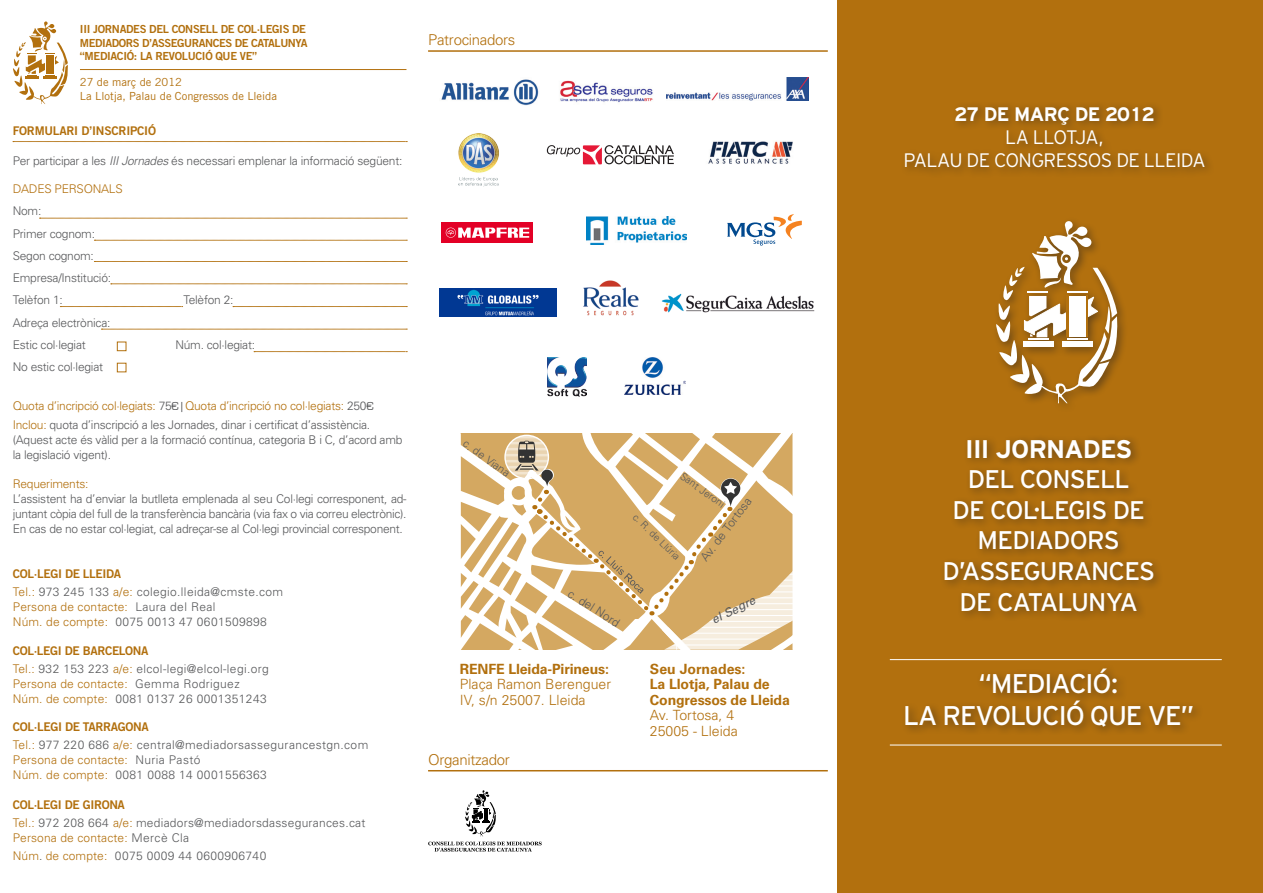
<style>
.page{position:relative;width:1263px;height:893px;background:#fff}
.page>*{position:absolute;margin:0;border:0;box-sizing:border-box;transform-origin:0 0}
.t1{font:27px "Interstate Mono";letter-spacing:-.04em;color:#fff}
.t2{font:25.5px/30.6px "Interstate Mono";letter-spacing:-.03em;color:#fff;text-align:center}
.t3{font:700 25.5px "Interstate Plus";letter-spacing:-.03em;color:#fff}
.t4{font:25.5px "Interstate Mono";letter-spacing:-.05em;color:#fff}
.t5{font:19.5px "Interstate Mono Lgt";letter-spacing:-.03em;color:#fff}
.t6{font:700 19.5px "Interstate Plus";letter-spacing:-.03em;color:#fff}
.t7{font:19.5px "Interstate Mono Lgt";letter-spacing:-.055em;color:#fff}
.t8{font:300 15px "Univers";letter-spacing:-.02em;color:#b2700e}
.t9{font:700 14.1px "Univers";letter-spacing:-.01em;color:#b2700e}
.t10{font:300 14.1px/15.5px "Univers";color:#b2700e}
.t11{font:300 12px/15px "Univers";letter-spacing:-.02em;color:#57585a}
.t12{font:300 12px/15px "Univers";letter-spacing:.03em;color:#57585a}
.t13{font:300 12px "Univers";letter-spacing:-.02em;color:#b2700e}
.t14{font:12px "Trade Gothic Bold Two";letter-spacing:-.03em;color:#b2700e}
.t15{font:300 12px/15px "Univers";letter-spacing:.03em;color:#b2700e}
.t16{font:300 12px "Univers";letter-spacing:.02em;color:#57585a}
.t17{font:300 12px "Univers";letter-spacing:.01em;color:#b2700e}
.t18{font:italic 12px "Univers";color:#57585a}
.t19{font:11.1px/13.4px "Trade Gothic Bold Two";letter-spacing:-.03em;color:#b2700e}
.t20{font:11.1px "Trade Gothic";color:#b2700e}
.t21{font:300 11.1px "Univers";color:#57585a}
.t22{font:300 10.2px "Univers";color:#57585a}
.t23{font:300 9.9px "Univers";color:#57585a}
.s1{font-style:italic}
.s2{color:#57585a}
.s3{font-family:"Eurostile";font-weight:400;color:#57585a}
.s4{color:#b2700e}
.s5{font-family:"Trade Gothic Bold Two";font-weight:400;color:#b2700e}
</style>
<div class="page">
<div style="left:838px;top:0;width:425px;height:893px;background:#b2700e"></div>
<div style="left:901px;top:434px;width:302px;height:303px;background:#231f20;opacity:.5"></div>
<div style="left:900px;top:101px;width:315px;height:77px;background:#231f20;opacity:.5"></div>
<hr style="left:890px;top:659px;width:332px;height:1px;background:#fff">
<hr style="left:890px;top:745px;width:332px;height:1px;background:#fff">
<svg style="left:996px;top:221px;width:123px;height:182px"></svg>
<hr style="left:428px;top:50px;width:400px;height:2px;background:#b2700e">
<svg style="left:13px;top:21px;width:55px;height:83px"></svg>
<hr style="left:80px;top:69px;width:326px;height:1px;background:#b2700e">
<div style="left:117px;top:342px;width:9px;height:9px;border:1px solid #b2700e"></div>
<div style="left:117px;top:363px;width:9px;height:9px;border:1px solid #b2700e"></div>
<svg style="left:13px;top:141px;width:394px;height:1px"></svg>
<svg style="left:39px;top:218px;width:368px;height:1px"></svg>
<svg style="left:94px;top:240px;width:313px;height:1px"></svg>
<svg style="left:94px;top:261px;width:313px;height:1px"></svg>
<svg style="left:111px;top:284px;width:296px;height:1px"></svg>
<svg style="left:101px;top:329px;width:306px;height:1px"></svg>
<svg style="left:233px;top:306px;width:174px;height:1px"></svg>
<svg style="left:254px;top:351px;width:153px;height:1px"></svg>
<svg style="left:60px;top:306px;width:123px;height:1px"></svg>
<hr style="left:428px;top:770px;width:400px;height:1px;background:#b2700e">
<svg style="left:465px;top:790px;width:31px;height:46px"></svg>
<svg style="left:428px;top:842px;width:114px;height:10px"></svg>
<svg style="left:461px;top:434px;width:332px;height:216px;fill:#d4a861"></svg>
<div style="left:504px;top:435px;width:45px;height:44px;border:1px solid #fff;border-radius:50%"></div>
<svg style="left:515px;top:441px;width:278px;height:209px"></svg>
<svg style="left:727px;top:214px;width:75px;height:32px"></svg>
<img style="left:458px;top:133px;width:41px;height:54px">
<img style="left:708px;top:141px;width:85px;height:23px">
<img style="left:587px;top:217px;width:100px;height:28px">
<svg style="left:547px;top:145px;width:127px;height:19px"></svg>
<img style="left:661px;top:293px;width:154px;height:20px">
<img style="left:583px;top:280px;width:56px;height:36px">
<img style="left:667px;top:78px;width:142px;height:22px">
<img style="left:441px;top:79px;width:98px;height:26px">
<div style="left:442px;top:223px;width:91px;height:20px;background:#e30026"></div>
<svg style="left:446px;top:228px;width:83px;height:10px"></svg>
<img style="left:439px;top:288px;width:117px;height:29px">
<img style="left:625px;top:358px;width:60px;height:36px">
<img style="left:560px;top:80px;width:93px;height:23px">
<img style="left:548px;top:358px;width:39px;height:39px">
<p class="t19" style="left:80px;top:23px;width:229px">III JORNADES DEL CONSELL DE COL·LEGIS DE<br>MEDIADORS D’ASSEGURANCES DE CATALUNYA</p>
<p class="t19" style="left:80px;top:49px;width:179px">“MEDIACIÓ: LA REVOLUCIÓ QUE VE”</p>
<p class="t20" style="left:80px;top:75px;width:104px">27 de març de 2012</p>
<p class="t20" style="left:80px;top:90px;width:199px">La Llotja, Palau de Congressos de Lleida</p>
<p class="t14" style="left:13px;top:123px;width:145px">FORMULARI D’INSCRIPCIÓ</p>
<p class="t11" style="left:13px;top:153px;width:391px">Per participar a les <span class="s1">III Jornades</span> és necessari emplenar la informació següent:</p>
<p class="t13" style="left:13px;top:182px;width:111px">DADES PERSONALS</p>
<p class="t11" style="left:13px;top:204px;width:30px">Nom:</p>
<p class="t11" style="left:13px;top:226px;width:84px">Primer cognom:</p>
<p class="t11" style="left:13px;top:248px;width:83px">Segon cognom:</p>
<p class="t11" style="left:13px;top:270px;width:100px">Empresa/Institució:</p>
<p class="t11" style="left:13px;top:293px;width:52px">Telèfon 1:</p>
<p class="t11" style="left:183px;top:293px;width:52px">Telèfon 2:</p>
<p class="t11" style="left:13px;top:315px;width:99px">Adreça electrònica:</p>
<p class="t11" style="left:13px;top:337px;width:75px">Estic col·legiat</p>
<p class="t11" style="left:175px;top:337px;width:81px">Núm. col·legiat:</p>
<p class="t11" style="left:13px;top:359px;width:92px">No estic col·legiat</p>
<p class="t13" style="left:13px;top:398px;width:362px">Quota d’incripció col·legiats: <span class="s2">75</span><span class="s3">€ |</span> Quota d’incripció no col·legiats: <span class="s2">250</span><span class="s3">€</span></p>
<p class="t11" style="left:13px;top:417px;width:391px"><span class="s4">Inclou:</span> quota d’inscripció a les Jornades, dinar i certificat d’assistència. (Aquest acte és vàlid per a la formació contínua, categoria B i C, d’acord amb la legislació vigent).</p>
<p class="t13" style="left:13px;top:477px;width:77px">Requeriments:</p>
<p class="t11" style="left:13px;top:491px;width:395px;text-align:justify">L’assistent ha d’enviar la butlleta emplenada al seu Col·legi corresponent, ad&shy;juntant còpia del full de la transferència bancària (via fax o via correu electrònic).<br>En cas de no estar col·legiat, cal adreçar-se al Col·legi provincial corresponent.</p>
<p class="t14" style="left:13px;top:566px;width:110px">COL·LEGI DE LLEIDA</p>
<p class="t12" style="left:13px;top:584px;width:272px"><span class="s4">Tel.:</span> 973 245 133 <span class="s4">a/e:</span> colegio.lleida@cmste.com<br><span class="s4">Persona de contacte:</span> Laura del Real<br><span class="s4">Núm. de compte:</span> 0075 0013 47 0601509898</p>
<p class="t14" style="left:13px;top:643px;width:137px">COL·LEGI DE BARCELONA</p>
<p class="t12" style="left:13px;top:661px;width:258px"><span class="s4">Tel.:</span> 932 153 223 <span class="s4">a/e:</span> elcol-legi@elcol-legi.org<br><span class="s4">Persona de contacte:</span> Gemma Rodriguez<br><span class="s4">Núm. de compte:</span> 0081 0137 26 0001351243</p>
<p class="t12" style="left:13px;top:717px;width:357px;line-height:18px"><span class="s5">COL·LEGI DE TARRAGONA<br></span><span class="s4">Tel.:</span> 977 220 686 <span class="s4">a/e:</span> central@mediadorsassegurancestgn.com</p>
<p class="t15" style="left:13px;top:752px;width:255px">Persona de contacte: <span class="s2">Nuria Pastó<br></span>Núm. de compte: <span class="s2">0081 0088 14 0001556363</span></p>
<p class="t14" style="left:13px;top:797px;width:114px">COL·LEGI DE GIRONA</p>
<p class="t16" style="left:13px;top:815px;width:354px"><span class="s4">Tel.:</span> 972 208 664 <span class="s4">a/e:</span> mediadors@mediadorsdassegurances.cat</p>
<p class="t17" style="left:13px;top:830px;width:178px">Persona de contacte: <span class="s2">Mercè Cla</span></p>
<p class="t12" style="left:13px;top:848px;width:255px"><span class="s4">Núm</span>. <span class="s4">de compte:</span> 0075 0009 44 0600906740</p>
<p class="t8" style="left:428px;top:30px;width:89px">Patrocinadors</p>
<p class="t21" style="left:468px;top:437px;width:56px;rotate:35deg">c. de Viana</p>
<p class="t11" style="left:573px;top:586px;width:61px;rotate:32deg">c. del Nord</p>
<p class="t9" style="left:460px;top:661px;width:151px">RENFE Lleida-Pirineus:</p>
<p class="t10" style="left:460px;top:677px;width:153px">Plaça Ramon Berenguer<br>IV, s/n 25007. Lleida</p>
<p class="t8" style="left:428px;top:750px;width:83px">Organitzador</p>
<p class="t22" style="left:685px;top:470px;width:53px;rotate:35deg">Sant Jeroni</p>
<p class="t11" style="left:697px;top:555px;width:78px;rotate:-53deg">Av. de Tortosa</p>
<p class="t23" style="left:638px;top:511px;width:63px;rotate:44deg">c. R. de Llúria</p>
<p class="t18" style="left:709px;top:614px;width:49px;rotate:-26deg">el Segre</p>
<p class="t9" style="left:650px;top:661px;width:97px">Seu Jornades:</p>
<p class="t9" style="left:650px;top:676px;width:121px">La Llotja, Palau de</p>
<p class="t9" style="left:650px;top:692px;width:141px">Congressos de Lleida</p>
<p class="t10" style="left:650px;top:708px;width:86px">Av. Tortosa, 4</p>
<p class="t10" style="left:650px;top:723px;width:89px">25005 - Lleida</p>
<p class="t6" style="left:954px;top:103px;width:202px">27 DE MARÇ DE 2012</p>
<p class="t7" style="left:1005px;top:126px;width:100px">LA LLOTJA,</p>
<p class="t5" style="left:903px;top:149px;width:304px">PALAU DE CONGRESSOS DE LLEIDA</p>
<p class="t3" style="left:965px;top:434px;width:169px">III JORNADES</p>
<p class="t2" style="left:952px;top:464px;width:194px">DEL CONSELL<br>DE COL·LEGIS DE</p>
<p class="t2" style="left:978px;top:525px;width:144px">MEDIADORS</p>
<p class="t2" style="left:942px;top:556px;width:214px">D’ASSEGURANCES</p>
<p class="t4" style="left:960px;top:587px;width:180px">DE CATALUNYA</p>
<p class="t1" style="left:978px;top:668px;width:142px">“MEDIACIÓ:</p>
<p class="t1" style="left:903px;top:700px;width:292px">LA REVOLUCIÓ QUE VE”</p>
</div>
